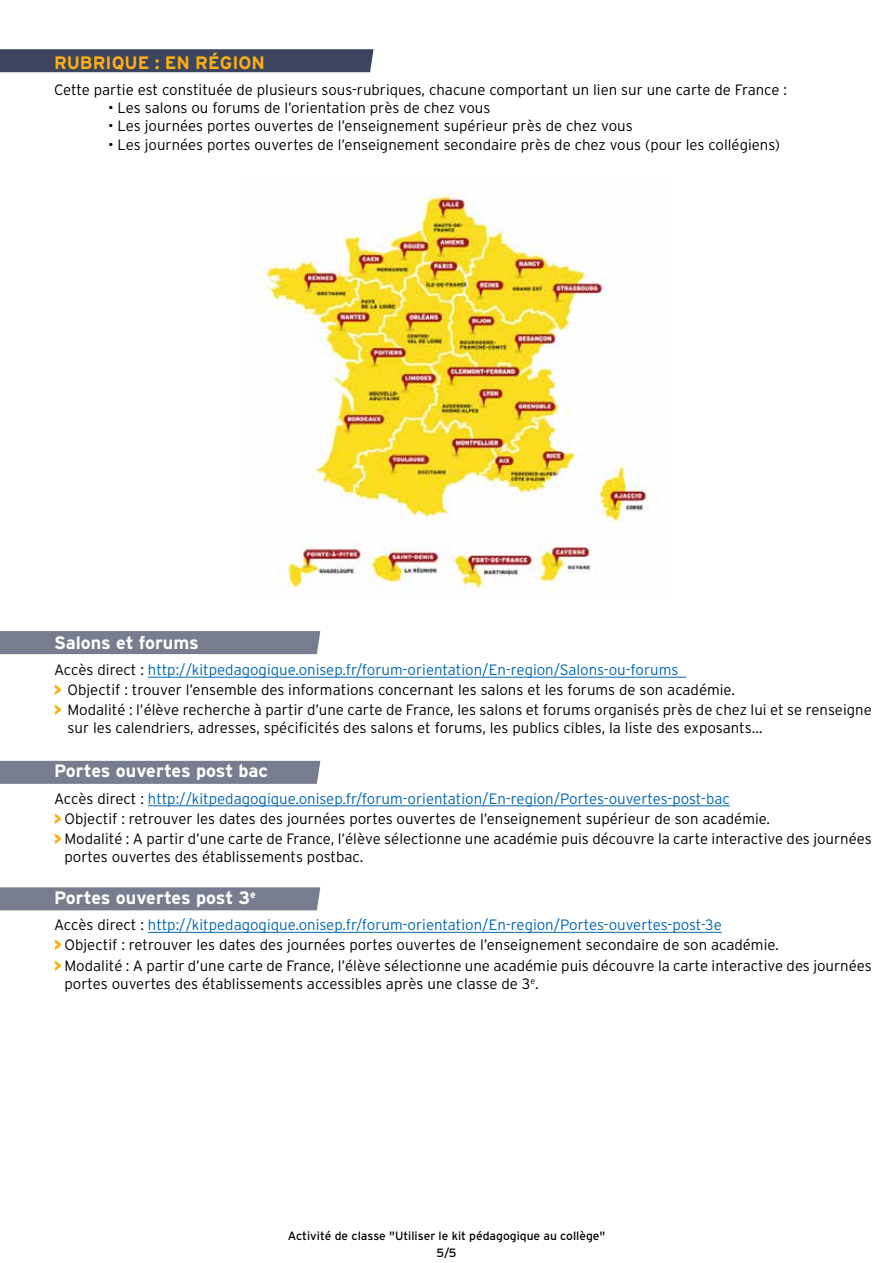
<style>
.page{position:relative;width:893px;height:1263px;background:#fff}
.page>*{position:absolute;margin:0;border:0;box-sizing:border-box;transform-origin:0 0}
.t1{font:700 18px "Interstate";color:#fff}
.t2{font:700 18px "Interstate";color:#fcaf17}
.t3{font:300 15px/20.1px "Interstate";color:#000}
.t4{font:12px "Interstate";color:#000}
.s1{color:#0066b3}
.s2{font-weight:900;color:#fcaf17}
</style>
<div class="page">
<div style="left:0;top:49px;width:374px;height:23px;background:#3c455d"></div>
<div style="left:0;top:761px;width:321px;height:23px;background:#777d8e"></div>
<div style="left:0;top:631px;width:321px;height:23px;background:#777d8e"></div>
<div style="left:0;top:887px;width:321px;height:23px;background:#777d8e"></div>
<img style="left:260px;top:193px;width:390px;height:398px">
<hr style="left:148px;top:677px;width:538px;height:1px;background:#0066b3">
<hr style="left:148px;top:805px;width:582px;height:1px;background:#0066b3">
<hr style="left:148px;top:932px;width:574px;height:1px;background:#0066b3">
<p class="t2" style="left:54px;top:52px;width:198px">Rubrique : en région</p>
<p class="t3" style="left:54px;top:80px;width:734px">Cette partie est constituée de plusieurs sous-rubriques, chacune comportant un lien sur une carte de France :</p>
<p class="t3" style="left:108px;top:98px;width:384px">• Les salons ou forums de l’orientation près de chez vous</p>
<p class="t3" style="left:108px;top:116px;width:526px">• Les journées portes ouvertes de l’enseignement supérieur près de chez vous</p>
<p class="t3" style="left:108px;top:134px;width:674px">• Les journées portes ouvertes de l’enseignement secondaire près de chez vous (pour les collégiens)</p>
<p class="t1" style="left:54px;top:631px;width:146px">Salons et forums</p>
<p class="t3" style="left:54px;top:660px;width:819px">Accès direct : <span class="s1">http://kitpedagogique.onisep.fr/forum-orientation/En-region/Salons-ou-forums<br></span><span class="s2">&gt;</span> Objectif : trouver l’ensemble des informations concernant les salons et les forums de son académie.<br><span class="s2">&gt;</span> Modalité : l’élève recherche à partir d’une carte de France, les salons et forums organisés près de chez lui et se renseigne</p>
<p class="t3" style="left:68px;top:718px;width:696px">sur les calendriers, adresses, spécificités des salons et forums, les publics cibles, la liste des exposants…</p>
<p class="t1" style="left:54px;top:760px;width:216px">Portes ouvertes post bac</p>
<p class="t3" style="left:54px;top:788px;width:819px">Accès direct : <span class="s1">http://kitpedagogique.onisep.fr/forum-orientation/En-region/Portes-ouvertes-post-bac<br></span><span class="s2">&gt;</span> Objectif : retrouver les dates des journées portes ouvertes de l’enseignement supérieur de son académie.<br><span class="s2">&gt;</span> Modalité : A partir d’une carte de France, l’élève sélectionne une académie puis découvre la carte interactive des journées</p>
<p class="t3" style="left:64px;top:847px;width:300px">portes ouvertes des établissements postbac.</p>
<p class="t1" style="left:54px;top:886px;width:203px">Portes ouvertes post 3<sup>e</sup></p>
<p class="t3" style="left:54px;top:915px;width:819px">Accès direct : <span class="s1">http://kitpedagogique.onisep.fr/forum-orientation/En-region/Portes-ouvertes-post-3e<br></span><span class="s2">&gt;</span> Objectif : retrouver les dates des journées portes ouvertes de l’enseignement secondaire de son académie.<br><span class="s2">&gt;</span> Modalité : A partir d’une carte de France, l’élève sélectionne une académie puis découvre la carte interactive des journées</p>
<p class="t3" style="left:64px;top:973px;width:476px">portes ouvertes des établissements accessibles après une classe de 3<sup>e</sup>.</p>
<p class="t4" style="left:288px;top:1228px;width:319px">Activité de classe "Utiliser le kit pédagogique au collège"</p>
<p class="t4" style="left:437px;top:1245px;width:21px">5/5</p>
</div>
